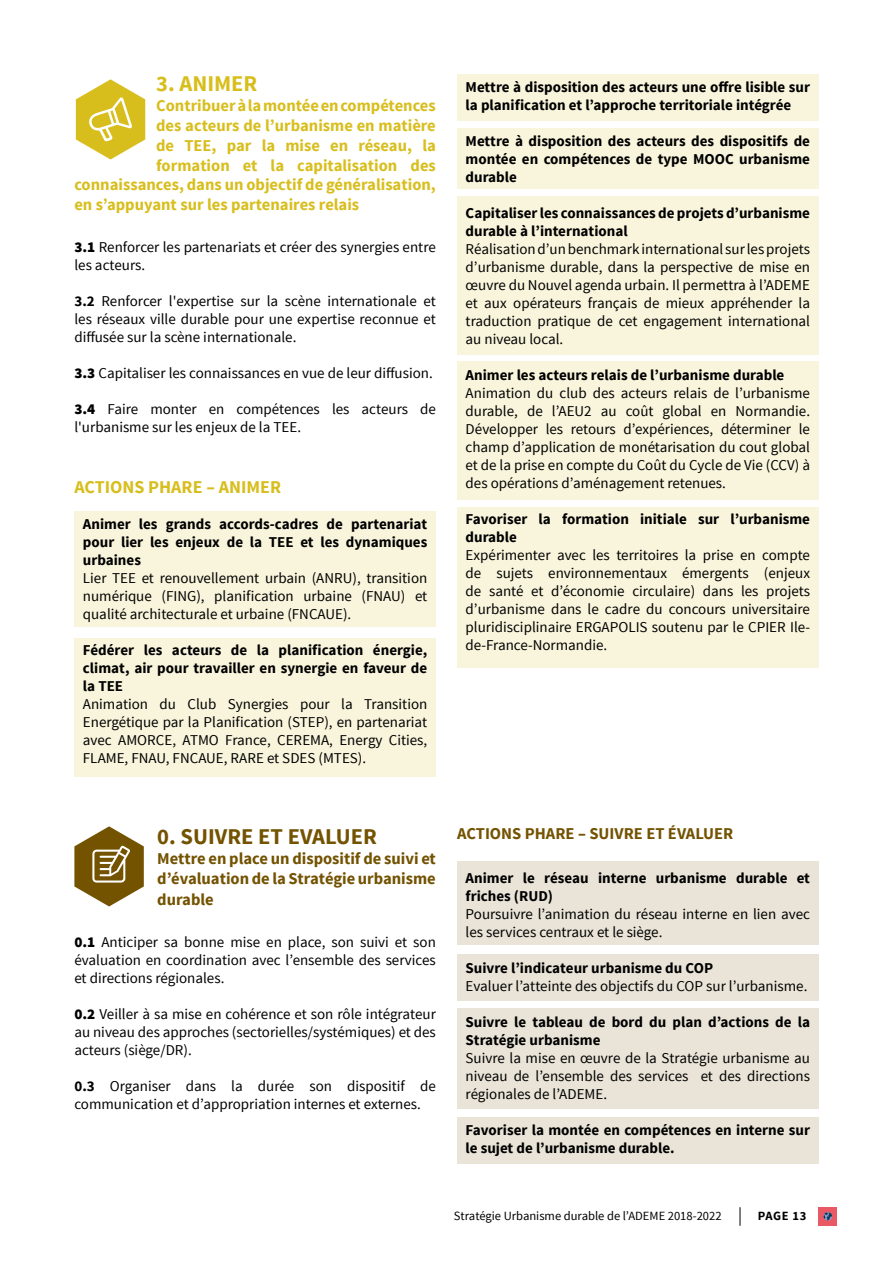
<style>
.page{position:relative;width:893px;height:1263px;background:#fff}
.page>*{position:absolute;margin:0;border:0;box-sizing:border-box;transform-origin:0 0}
.t1{font:700 22.5px "Source Sans Pro";color:#735200}
.t2{font:700 22.5px "Source Sans Pro";color:#d8be1d}
.t3{font:700 18px "Source Sans Pro";color:#d8be1d}
.t4{font:700 16.5px "Source Sans Pro";color:#d8be1d}
.t5{font:700 16.5px/19.8px "Source Sans Pro";color:#735200}
.t6{font:15px/18px "Source Sans Pro";color:#000;text-align:justify}
.t7{font:700 15px/18px "Source Sans Pro";color:#000}
.t8{font:12.6px "Source Sans Pro";color:#000}
.t9{font:700 12.6px "Source Sans Pro";letter-spacing:.045em;color:#000}
.s1{font-weight:900}
.s2{font-weight:700}
</style>
<div class="page">
<svg style="left:74px;top:826px;width:70px;height:80px"></svg>
<svg style="left:76px;top:79px;width:69px;height:80px"></svg>
<div style="left:74px;top:511px;width:361px;height:116px;background:#f9f5dc"></div>
<div style="left:458px;top:74px;width:361px;height:46px;background:#f9f5dc"></div>
<div style="left:458px;top:128px;width:361px;height:60px;background:#f9f5dc"></div>
<div style="left:458px;top:196px;width:361px;height:158px;background:#f9f5dc"></div>
<div style="left:458px;top:361px;width:361px;height:139px;background:#f9f5dc"></div>
<div style="left:458px;top:507px;width:361px;height:161px;background:#f9f5dc"></div>
<div style="left:74px;top:638px;width:361px;height:139px;background:#f9f5dc"></div>
<div style="left:457px;top:862px;width:361px;height:83px;background:#e9e4d7"></div>
<div style="left:457px;top:954px;width:361px;height:46px;background:#e9e4d7"></div>
<div style="left:457px;top:1117px;width:361px;height:47px;background:#e9e4d7"></div>
<div style="left:457px;top:1008px;width:361px;height:101px;background:#e9e4d7"></div>
<svg style="left:740px;top:1207px;width:1px;height:19px"></svg>
<div style="left:819px;top:1207px;width:18px;height:19px;background:#ea5963"></div>
<svg style="left:824px;top:1212px;width:8px;height:9px"></svg>
<h1 class="t2" style="left:156px;top:69px;width:103px">3. ANIMER</h1>
<p class="t4" style="left:156px;top:95px;width:281px">Contribuer à la montée en compétences</p>
<p class="t4" style="left:156px;top:115px;width:281px">des acteurs de l’urbanisme en matière</p>
<p class="t4" style="left:156px;top:135px;width:281px">de TEE, par la mise en réseau, la</p>
<p class="t4" style="left:156px;top:154px;width:281px">formation et la capitalisation des</p>
<p class="t4" style="left:74px;top:174px;width:363px">connaissances, dans un objectif de généralisation,</p>
<p class="t4" style="left:74px;top:194px;width:286px">en s’appuyant sur les partenaires relais</p>
<p class="t6" style="left:74px;top:238px;width:363px"><span class="s1">3.1</span> Renforcer les partenariats et créer des synergies entre les acteurs.</p>
<p class="t6" style="left:74px;top:292px;width:363px"><span class="s2">3.2</span> Renforcer l'expertise sur la scène internationale et les réseaux ville durable pour une expertise reconnue et diffusée sur la scène internationale.</p>
<p class="t6" style="left:74px;top:364px;width:360px"><span class="s1">3.3</span> Capitaliser les connaissances en vue de leur diffusion.</p>
<p class="t6" style="left:74px;top:400px;width:363px"><span class="s1">3.4</span> Faire monter en compétences les acteurs de l'urbanisme sur les enjeux de la TEE.</p>
<p class="t3" style="left:74px;top:475px;width:208px">ACTIONS PHARE – ANIMER</p>
<p class="t7" style="left:83px;top:515px;width:346px;text-align:justify">Animer les grands accords-cadres de partenariat pour lier les enjeux de la TEE et les dynamiques urbaines</p>
<p class="t6" style="left:83px;top:569px;width:346px">Lier TEE et renouvellement urbain (ANRU), transition numérique (FING), planification urbaine (FNAU) et qualité architecturale et urbaine (FNCAUE).</p>
<p class="t7" style="left:83px;top:641px;width:346px;text-align:justify">Fédérer les acteurs de la planification énergie, climat, air pour travailler en synergie en faveur de la TEE</p>
<p class="t6" style="left:83px;top:695px;width:346px">Animation du Club Synergies pour la Transition Energétique par la Planification (STEP), en partenariat avec AMORCE, ATMO France, CEREMA, Energy Cities, FLAME, FNAU, FNCAUE, RARE et SDES (MTES).</p>
<p class="t7" style="left:466px;top:78px;width:346px">Mettre à disposition des acteurs une offre lisible sur la planification et l’approche territoriale intégrée</p>
<p class="t7" style="left:466px;top:132px;width:346px;text-align:justify">Mettre à disposition des acteurs des dispositifs de montée en compétences de type MOOC urbanisme durable</p>
<p class="t7" style="left:466px;top:204px;width:346px">Capitaliser les connaissances de projets d’urbanisme durable à l’international</p>
<p class="t6" style="left:466px;top:240px;width:346px">Réalisation d’un benchmark international sur les projets d’urbanisme durable, dans la perspective de mise en œuvre du Nouvel agenda urbain. Il permettra à l’ADEME et aux opérateurs français de mieux appréhender la traduction pratique de cet engagement international au niveau local.</p>
<p class="t7" style="left:466px;top:366px;width:320px">Animer les acteurs relais de l’urbanisme durable</p>
<p class="t6" style="left:466px;top:384px;width:346px">Animation du club des acteurs relais de l’urbanisme durable, de l’AEU2 au coût global en Normandie.<br>Développer les retours d’expériences, déterminer le champ d’application de monétarisation du cout global et de la prise en compte du Coût du Cycle de Vie (CCV) à des opérations d’aménagement retenues.</p>
<p class="t7" style="left:466px;top:510px;width:346px">Favoriser la formation initiale sur l’urbanisme durable</p>
<p class="t6" style="left:466px;top:546px;width:346px">Expérimenter avec les territoires la prise en compte de sujets environnementaux émergents (enjeux de santé et d’économie circulaire) dans les projets d’urbanisme dans le cadre du concours universitaire pluridisciplinaire ERGAPOLIS soutenu par le CPIER Ile&shy;de-France-Normandie.</p>
<h1 class="t1" style="left:157px;top:822px;width:221px">0. SUIVRE ET EVALUER</h1>
<p class="t5" style="left:157px;top:849px;width:280px">Mettre en place un dispositif de suivi et d’évaluation de la Stratégie urbanisme</p>
<p class="t5" style="left:157px;top:890px;width:58px">durable</p>
<p class="t6" style="left:74px;top:933px;width:363px"><span class="s1">0.1</span> Anticiper sa bonne mise en place, son suivi et son évaluation en coordination avec l’ensemble des services et directions régionales.</p>
<p class="t6" style="left:74px;top:1005px;width:363px"><span class="s1">0.2</span> Veiller à sa mise en cohérence et son rôle intégrateur au niveau des approches (sectorielles/systémiques) et des acteurs (siège/DR).</p>
<p class="t6" style="left:74px;top:1077px;width:363px"><span class="s2">0.3</span> Organiser dans la durée son dispositif de communication et d’appropriation internes et externes.</p>
<p class="t5" style="left:457px;top:825px;width:278px">ACTIONS PHARE – SUIVRE ET ÉVALUER</p>
<p class="t7" style="left:466px;top:869px;width:346px">Animer le réseau interne urbanisme durable et friches (RUD)</p>
<p class="t6" style="left:466px;top:905px;width:346px">Poursuivre l’animation du réseau interne en lien avec les services centraux et le siège.</p>
<p class="t7" style="left:466px;top:959px;width:249px">Suivre l’indicateur urbanisme du COP</p>
<p class="t6" style="left:466px;top:977px;width:343px">Evaluer l’atteinte des objectifs du COP sur l’urbanisme.</p>
<p class="t7" style="left:466px;top:1013px;width:346px">Suivre le tableau de bord du plan d’actions de la<br>Stratégie urbanisme</p>
<p class="t6" style="left:466px;top:1049px;width:346px">Suivre la mise en œuvre de la Stratégie urbanisme au niveau de l’ensemble des services et des directions régionales de l’ADEME.</p>
<p class="t7" style="left:466px;top:1121px;width:346px">Favoriser la montée en compétences en interne sur le sujet de l’urbanisme durable.</p>
<p class="t8" style="left:454px;top:1208px;width:269px">Stratégie Urbanisme durable de l’ADEME 2018-2022</p>
<p class="t9" style="left:758px;top:1208px;width:50px">PAGE 13</p>
</div>
